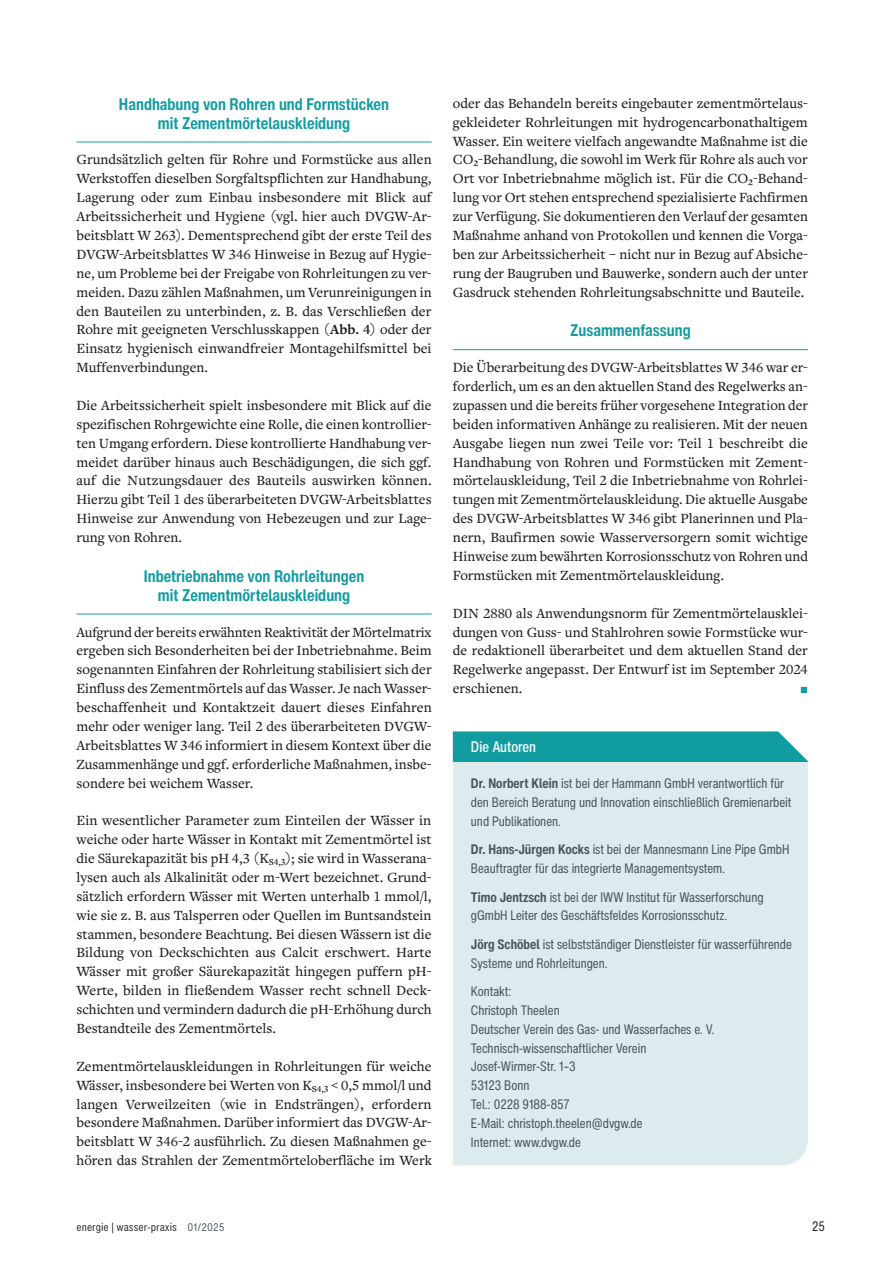
<style>
.page{position:relative;width:893px;height:1263px;background:#fff}
.page>*{position:absolute;margin:0;border:0;box-sizing:border-box;transform-origin:0 0}
.t1{font:700 condensed 16.5px/18.9px "Helvetica Now Text";color:#119ca2;text-align:center}
.t2{font:500 condensed 15px "Helvetica Now Text";color:#fff}
.t3{font:500 14.7px/18.9px "Freight Text Pro";color:#231f20;text-align:justify}
.t4{font:500 14.7px "Freight Text Pro";color:#119ca2}
.t5{font:condensed 13.5px/18.9px "Helvetica Now Text";color:#45555d}
.t6{font:condensed 13.5px "Helvetica Now Text";color:#231f20}
.t7{font:condensed 10.5px "Helvetica Now Micro";color:#231f20}
.s1{font-weight:700}
.s2{color:#45555d}
</style>
<div class="page">
<div style="left:453px;top:761px;width:355px;height:404px;background:#dcebed"></div>
<div style="left:453px;top:731px;width:355px;height:30px;background:#119ca2"></div>
<hr style="left:77px;top:142px;width:355px;height:1px;background:#119ca2">
<hr style="left:77px;top:614px;width:355px;height:1px;background:#119ca2">
<hr style="left:453px;top:349px;width:355px;height:1px;background:#119ca2">
<p class="t1" style="left:119px;top:94px;width:272px">Handhabung von Rohren und Formstücken mit Zementmörtelauskleidung</p>
<p class="t3" style="left:77px;top:150px;width:357px">Grundsätzlich gelten für Rohre und Formstücke aus allen Werkstoffen dieselben Sorgfaltspflichten zur Handhabung, Lagerung oder zum Einbau insbesondere mit Blick auf Arbeitssicherheit und Hygiene (vgl. hier auch DVGW-Ar&shy;beitsblatt W 263). Dementsprechend gibt der erste Teil des DVGW-Arbeitsblattes W 346 Hinweise in Bezug auf Hygie&shy;ne, um Probleme bei der Freigabe von Rohrleitungen zu ver&shy;meiden. Dazu zählen Maßnahmen, um Verunreinigungen in den Bauteilen zu unterbinden, z. B. das Verschließen der Rohre mit geeigneten Verschlusskappen (<span class="s1">Abb. 4</span>) oder der Einsatz hygienisch einwandfreier Montagehilfsmittel bei Muffenverbindungen.</p>
<p class="t3" style="left:77px;top:395px;width:357px">Die Arbeitssicherheit spielt insbesondere mit Blick auf die spezifischen Rohrgewichte eine Rolle, die einen kontrollier&shy;ten Umgang erfordern. Diese kontrollierte Handhabung ver&shy;meidet darüber hinaus auch Beschädigungen, die sich ggf. auf die Nutzungsdauer des Bauteils auswirken können.<br>Hierzu gibt Teil 1 des überarbeiteten DVGW-Arbeitsblattes Hinweise zur Anwendung von Hebezeugen und zur Lage&shy;rung von Rohren.</p>
<p class="t1" style="left:144px;top:566px;width:222px">Inbetriebnahme von Rohrleitungen mit Zementmörtelauskleidung</p>
<p class="t3" style="left:77px;top:622px;width:357px">Aufgrund der bereits erwähnten Reaktivität der Mörtelmatrix ergeben sich Besonderheiten bei der Inbetriebnahme. Beim sogenannten Einfahren der Rohrleitung stabilisiert sich der Einfluss des Zementmörtels auf das Wasser. Je nach Wasser&shy;beschaffenheit und Kontaktzeit dauert dieses Einfahren mehr oder weniger lang. Teil 2 des überarbeiteten DVGW-Arbeitsblattes W 346 informiert in diesem Kontext über die Zusammenhänge und ggf. erforderliche Maßnahmen, insbe&shy;sondere bei weichem Wasser.</p>
<p class="t3" style="left:77px;top:811px;width:357px">Ein wesentlicher Parameter zum Einteilen der Wässer in weiche oder harte Wässer in Kontakt mit Zementmörtel ist die Säurekapazität bis pH 4,3 (K<sub>S4,3</sub>); sie wird in Wasserana&shy;lysen auch als Alkalinität oder m-Wert bezeichnet. Grund&shy;sätzlich erfordern Wässer mit Werten unterhalb 1 mmol/l, wie sie z. B. aus Talsperren oder Quellen im Buntsandstein stammen, besondere Beachtung. Bei diesen Wässern ist die Bildung von Deckschichten aus Calcit erschwert. Harte Wässer mit großer Säurekapazität hingegen puffern pH-Werte, bilden in fließendem Wasser recht schnell Deck&shy;schichten und vermindern dadurch die pH-Erhöhung durch Bestandteile des Zementmörtels.</p>
<p class="t3" style="left:77px;top:1056px;width:357px">Zementmörtelauskleidungen in Rohrleitungen für weiche Wässer, insbesondere bei Werten von K<sub>S4,3</sub> &lt; 0,5 mmol/l und langen Verweilzeiten (wie in Endsträngen), erfordern besondere Maßnahmen. Darüber informiert das DVGW-Ar&shy;beitsblatt W 346-2 ausführlich. Zu diesen Maßnahmen ge&shy;hören das Strahlen der Zementmörteloberfläche im Werk</p>
<p class="t3" style="left:453px;top:93px;width:357px">oder das Behandeln bereits eingebauter zementmörtelaus&shy;gekleideter Rohrleitungen mit hydrogencarbonathaltigem Wasser. Ein weitere vielfach angewandte Maßnahme ist die CO2-Behandlung, die sowohl im Werk für Rohre als auch vor Ort vor Inbetriebnahme möglich ist. Für die CO2-Behand&shy;lung vor Ort stehen entsprechend spezialisierte Fachfirmen zur Verfügung. Sie dokumentieren den Verlauf der gesamten Maßnahme anhand von Protokollen und kennen die Vorga&shy;ben zur Arbeitssicherheit – nicht nur in Bezug auf Absiche&shy;rung der Baugruben und Bauwerke, sondern auch der unter Gasdruck stehenden Rohrleitungsabschnitte und Bauteile.</p>
<p class="t1" style="left:570px;top:321px;width:122px">Zusammenfassung</p>
<p class="t3" style="left:453px;top:357px;width:357px">Die Überarbeitung des DVGW-Arbeitsblattes W 346 war er&shy;forderlich, um es an den aktuellen Stand des Regelwerks an&shy;zupassen und die bereits früher vorgesehene Integration der beiden informativen Anhänge zu realisieren. Mit der neuen Ausgabe liegen nun zwei Teile vor: Teil 1 beschreibt die Handhabung von Rohren und Formstücken mit Zement&shy;mörtelauskleidung, Teil 2 die Inbetriebnahme von Rohrlei&shy;tungen mit Zementmörtelauskleidung. Die aktuelle Ausgabe des DVGW-Arbeitsblattes W 346 gibt Planerinnen und Pla&shy;nern, Baufirmen sowie Wasserversorgern somit wichtige Hinweise zum bewährten Korrosionsschutz von Rohren und Formstücken mit Zementmörtelauskleidung.</p>
<p class="t3" style="left:453px;top:603px;width:357px">DIN 2880 als Anwendungsnorm für Zementmörtelausklei&shy;dungen von Guss- und Stahlrohren sowie Formstücke wur&shy;de redaktionell überarbeitet und dem aktuellen Stand der Regelwerke angepasst. Der Entwurf ist im September 2024 erschienen.</p>
<p class="t4" style="left:801px;top:679px;width:9px">P</p>
<p class="t2" style="left:471px;top:736px;width:67px">Die Autoren</p>
<p class="t5" style="left:471px;top:774px;width:322px"><span class="s1">Dr. Norbert Klein</span> ist bei der Hammann GmbH verantwortlich für den Bereich Beratung und Innovation einschließlich Gremienarbeit und Publikationen.</p>
<p class="t5" style="left:471px;top:840px;width:320px"><span class="s1">Dr. Hans-Jürgen Kocks</span> ist bei der Mannesmann Line Pipe GmbH<br>Beauftragter für das integrierte Managementsystem.</p>
<p class="t5" style="left:471px;top:887px;width:294px"><span class="s1">Timo Jentzsch</span> ist bei der IWW Institut für Wasserforschung gGmbH Leiter des Geschäftsfeldes Korrosionsschutz.</p>
<p class="t5" style="left:471px;top:934px;width:323px"><span class="s1">Jörg Schöbel</span> ist selbstständiger Dienstleister für wasserführende<br>Systeme und Rohrleitungen.</p>
<p class="t5" style="left:471px;top:982px;width:245px">Kontakt:<br>Christoph Theelen<br>Deutscher Verein des Gas- und Wasserfaches e. V.<br>Technisch-wissenschaftlicher Verein<br>Josef-Wirmer-Str. 1–3<br>53123 Bonn<br>Tel.: 0228 9188-857<br>E-Mail: christoph.theelen@dvgw.de<br>Internet: www.dvgw.de</p>
<p class="t7" style="left:77px;top:1220px;width:150px">energie | wasser-praxis <span class="s2">01/2025</span></p>
<p class="t6" style="left:812px;top:1217px;width:14px">25</p>
</div>
